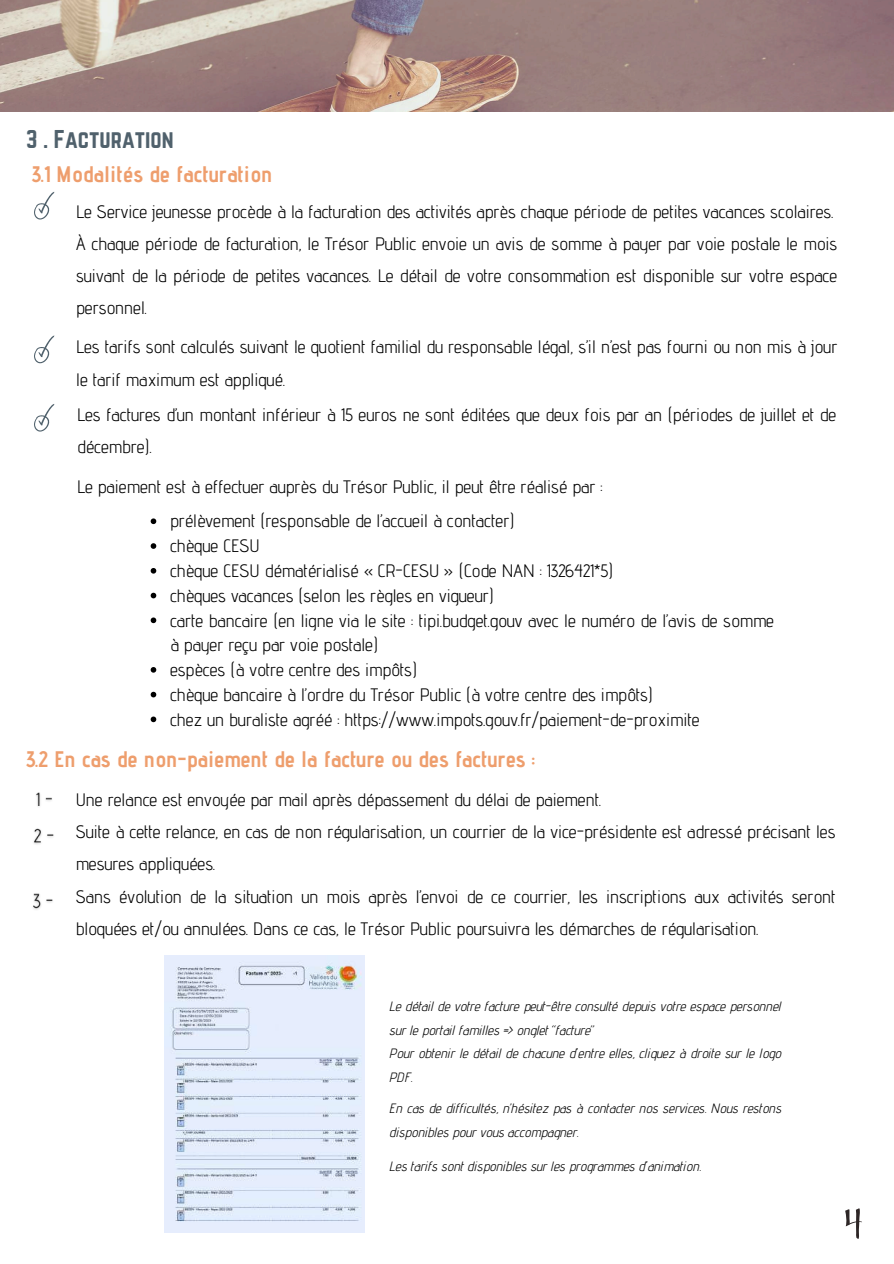
<style>
.page{position:relative;width:894px;height:1264px;background:#fff}
.page>*{position:absolute;margin:0;border:0;box-sizing:border-box;transform-origin:0 0}
.t1{font:700 22.5px "Advent Pro";color:#ee9e6d}
.t2{font:22.5px "Norwester";color:#50616c}
.t3{font:18px/32.2px "Advent Pro";color:#000}
.t4{font:13.5px/23.7px "CA Generated";color:#000}
</style>
<div class="page">
<img style="left:165px;top:955px;width:199px;height:277px">
<img style="left:0;top:0;width:893px;height:112px">
<svg style="left:34px;top:192px;width:20px;height:28px"></svg>
<svg style="left:34px;top:335px;width:20px;height:28px"></svg>
<svg style="left:34px;top:404px;width:20px;height:28px"></svg>
<svg style="left:845px;top:1208px;width:16px;height:30px"></svg>
<svg style="left:151px;top:518px;width:5px;height:6px"></svg>
<svg style="left:151px;top:543px;width:5px;height:6px"></svg>
<svg style="left:151px;top:568px;width:5px;height:5px"></svg>
<svg style="left:151px;top:592px;width:5px;height:6px"></svg>
<svg style="left:151px;top:617px;width:5px;height:6px"></svg>
<svg style="left:151px;top:667px;width:5px;height:5px"></svg>
<svg style="left:151px;top:691px;width:5px;height:6px"></svg>
<svg style="left:151px;top:716px;width:5px;height:6px"></svg>
<img style="left:36px;top:792px;width:16px;height:15px">
<img style="left:33px;top:828px;width:21px;height:16px">
<img style="left:33px;top:893px;width:20px;height:17px">
<p class="t2" style="left:26px;top:125px;width:149px">3 . Facturation</p>
<p class="t1" style="left:32px;top:160px;width:242px">3.1 Modalités de facturation</p>
<p class="t3" style="left:76px;top:195px;width:762px">Le Service jeunesse procède à la facturation des activités après chaque période de petites vacances scolaires.<br>À chaque période de facturation, le Trésor Public envoie un avis de somme à payer par voie postale le mois suivant de la période de petites vacances. Le détail de votre consommation est disponible sur votre espace personnel.</p>
<p class="t3" style="left:76px;top:330px;width:762px">Les tarifs sont calculés suivant le quotient familial du responsable légal, s’il n’est pas fourni ou non mis à jour le tarif maximum est appliqué.</p>
<p class="t3" style="left:77px;top:398px;width:760px">Les factures d’un montant inférieur à 15 euros ne sont éditées que deux fois par an (périodes de juillet et de décembre).</p>
<p class="t3" style="left:77px;top:470px;width:526px">Le paiement est à effectuer auprès du Trésor Public, il peut être réalisé par :</p>
<p class="t3" style="left:170px;top:508px;width:605px;line-height:24.8px">prélèvement (responsable de l’accueil à contacter)<br>chèque CESU<br>chèque CESU dématérialisé « CR-CESU » (Code NAN : 1326421*5)<br>chèques vacances (selon les règles en vigueur)<br>carte bancaire (en ligne via le site : tipi.budget.gouv avec le numéro de l’avis de somme à payer reçu par voie postale)<br>espèces (à votre centre des impôts)<br>chèque bancaire à l’ordre du Trésor Public (à votre centre des impôts)<br>chez un buraliste agréé : https://www.impots.gouv.fr/paiement-de-proximite</p>
<p class="t1" style="left:26px;top:744px;width:510px">3.2 En cas de non-paiement de la facture ou des factures :</p>
<p class="t3" style="left:76px;top:783px;width:761px">Une relance est envoyée par mail après dépassement du délai de paiement.<br>Suite à cette relance, en cas de non régularisation, un courrier de la vice-présidente est adressé précisant les mesures appliquées.<br>Sans évolution de la situation un mois après l’envoi de ce courrier, les inscriptions aux activités seront bloquées et/ou annulées. Dans ce cas, le Trésor Public poursuivra les démarches de régularisation.</p>
<p class="t4" style="left:390px;top:994px;width:393px">Le détail de votre facture peut-être consulté depuis votre espace personnel sur le portail familles =&gt; onglet “facture”<br>Pour obtenir le détail de chacune d'entre elles, cliquez à droite sur le logo PDF.</p>
<p class="t4" style="left:390px;top:1096px;width:393px">En cas de difficultés, n’hésitez pas à contacter nos services. Nous restons disponibles pour vous accompagner.</p>
<p class="t4" style="left:390px;top:1154px;width:313px">Les tarifs sont disponibles sur les programmes d'animation.</p>
</div>
